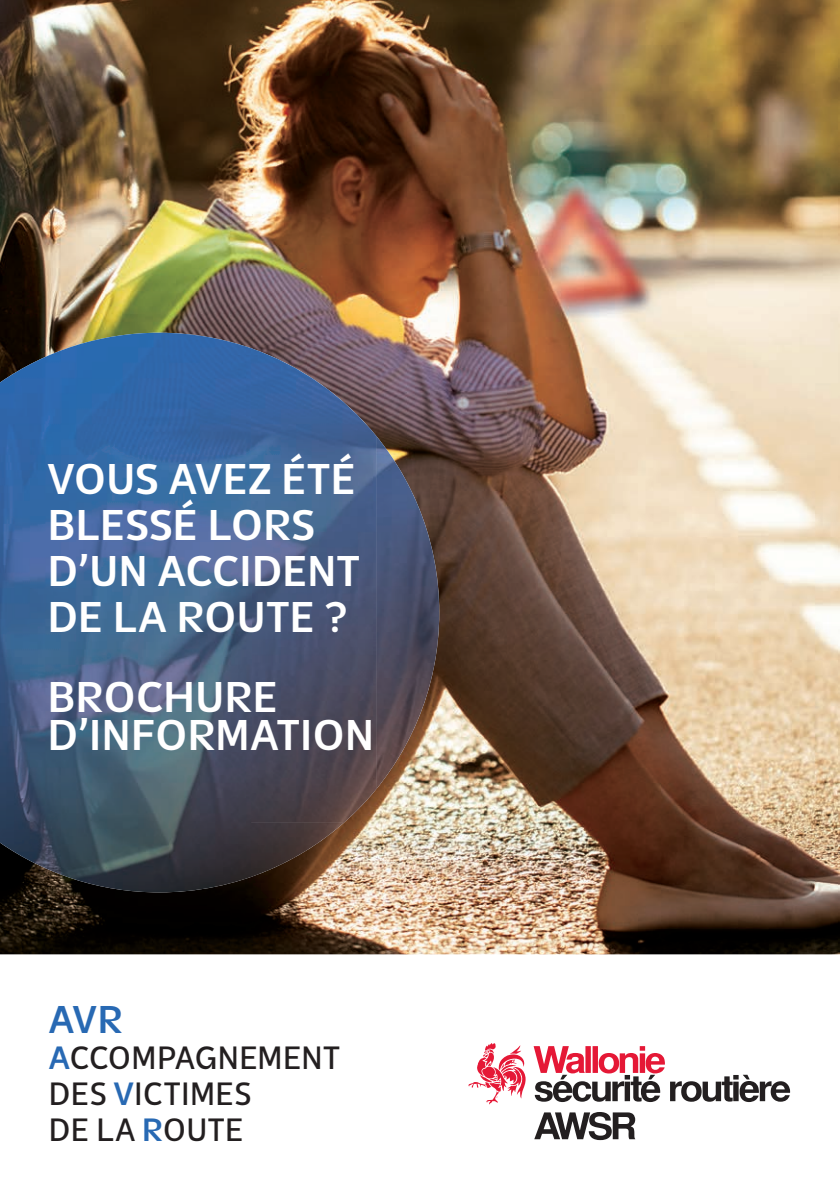
<style>
.page{position:relative;width:840px;height:1191px;background:#fff}
.page>*{position:absolute;margin:0;border:0;box-sizing:border-box;transform-origin:0 0}
.t1{font:500 40px/46px "AWSR120";letter-spacing:.01em;color:#fff}
.t2{font:500 36px "AWSR120";color:#2869b3}
.t3{font:30px/36px "AWSR120";letter-spacing:.01em;color:#231f20}
.s1{font-weight:500;color:#2869b3}
</style>
<div class="page">
<img style="left:0;top:0;width:839px;height:954px">
<svg style="left:468px;top:1043px;width:57px;height:61px"></svg>
<svg style="left:534px;top:1112px;width:101px;height:28px"></svg>
<svg style="left:533px;top:1046px;width:256px;height:56px"></svg>
<img style="left:0;top:333px;width:251px;height:559px">
<img style="left:250px;top:348px;width:126px;height:474px">
<img style="left:376px;top:436px;width:63px;height:353px">
<img style="left:250px;top:822px;width:94px;height:55px">
<p class="t1" style="left:48px;top:455px;width:313px">VOUS AVEZ ÉTÉ<br>BLESSÉ LORS<br>D’UN ACCIDENT<br>DE LA ROUTE ?</p>
<p class="t1" style="left:48px;top:677px;width:327px;line-height:38px">BROCHURE<br>D’INFORMATION</p>
<p class="t2" style="left:49px;top:995px;width:75px">AVR</p>
<p class="t3" style="left:49px;top:1039px;width:292px"><span class="s1">A</span>CCOMPAGNEMENT<br>DES <span class="s1">V</span>ICTIMES<br>DE LA <span class="s1">R</span>OUTE</p>
</div>
